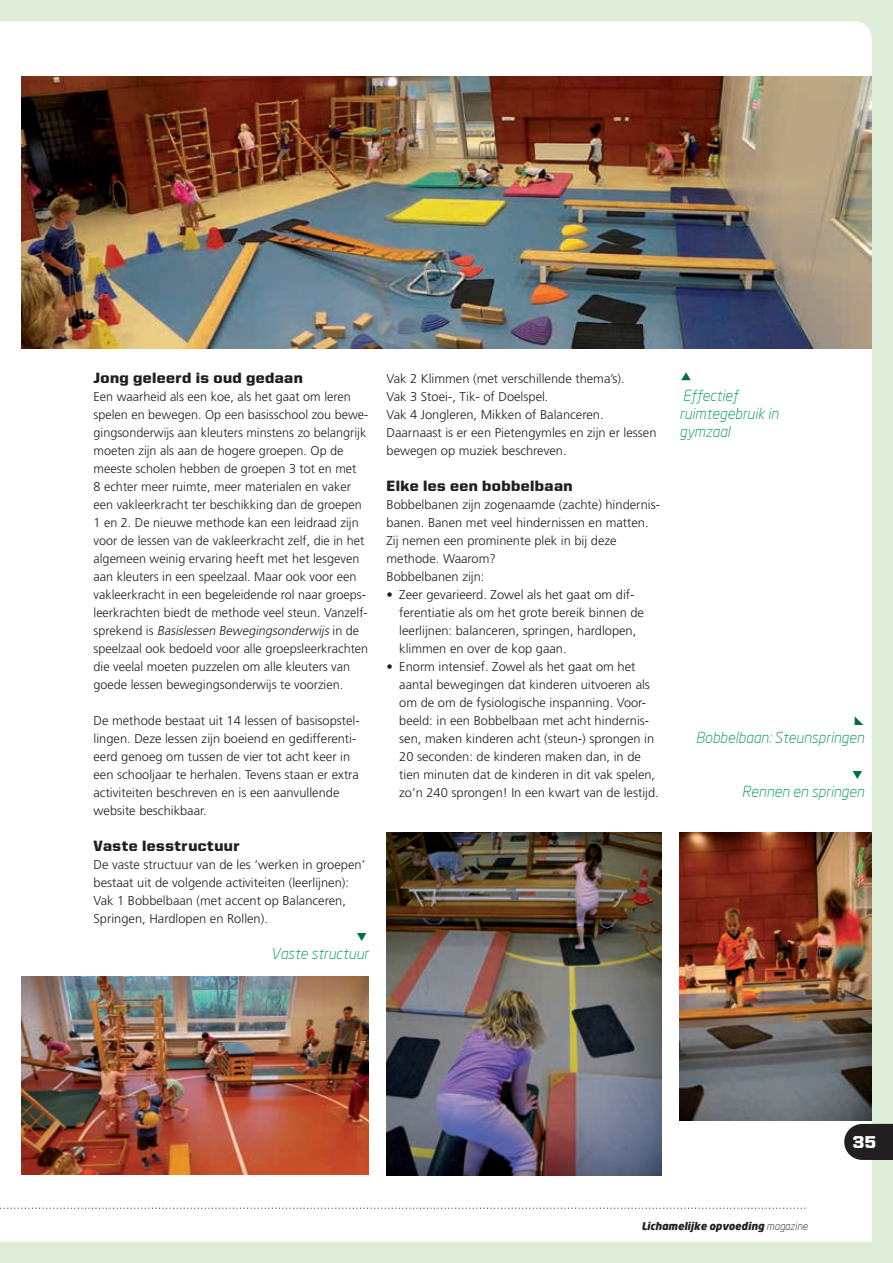
<style>
.page{position:relative;width:893px;height:1263px;background:#dfeed8}
.page>*{position:absolute;margin:0;border:0;box-sizing:border-box;transform-origin:0 0}
.t1{font:900 17.25px "United Sans Reg";color:#fff}
.t2{font:italic 300 15px/18px "Neo Sans";color:#00994e}
.t3{font:900 15px "United Sans Reg";letter-spacing:.025em;color:#231f20}
.t4{font:300 12.75px/18px "Frutiger LT Std";color:#231f20}
.t5{font:italic 900 10.5px "Neo Sans";color:#231f20}
.s1{font-style:italic}
.s2{font-weight:300}
</style>
<div class="page">
<div style="left:0;top:21px;width:872px;height:1221px;background:#fff"></div>
<img style="left:21px;top:77px;width:851px;height:271px">
<img style="left:21px;top:977px;width:347px;height:198px">
<img style="left:386px;top:833px;width:275px;height:342px">
<img style="left:679px;top:832px;width:193px;height:289px">
<svg style="left:844px;top:1124px;width:49px;height:36px;background:#353132"></svg>
<svg style="left:0;top:1207px;width:808px;height:2px;background:#e0e0e0"></svg>
<svg style="left:681px;top:372px;width:10px;height:8px"></svg>
<svg style="left:357px;top:932px;width:9px;height:9px"></svg>
<svg style="left:855px;top:716px;width:8px;height:9px"></svg>
<svg style="left:853px;top:770px;width:9px;height:9px"></svg>
<p class="t3" style="left:94px;top:369px;width:211px">Jong geleerd is oud gedaan</p>
<p class="t4" style="left:94px;top:387px;width:276px">Een waarheid als een koe, als het gaat om leren spelen en bewegen. Op een basisschool zou bewe&shy;gingsonderwijs aan kleuters minstens zo belangrijk moeten zijn als aan de hogere groepen. Op de meeste scholen hebben de groepen 3 tot en met<br>8 echter meer ruimte, meer materialen en vaker een vakleerkracht ter beschikking dan de groepen 1 en 2. De nieuwe methode kan een leidraad zijn voor de lessen van de vakleerkracht zelf, die in het algemeen weinig ervaring heeft met het lesgeven aan kleuters in een speelzaal. Maar ook voor een vakleerkracht in een begeleidende rol naar groeps&shy;leerkrachten biedt de methode veel steun. Vanzelf&shy;s p re k e n d i s <span class="s1">Basislessen Bewegingsonderwijs</span> i n d e speelzaal ook bedoeld voor alle groepsleerkrachten die veelal moeten puzzelen om alle kleuters van goede lessen bewegingsonderwijs te voorzien.</p>
<p class="t4" style="left:94px;top:711px;width:268px">De methode bestaat uit 14 lessen of basisopstel&shy;lingen. Deze lessen zijn boeiend en gedifferenti&shy;eerd genoeg om tussen de vier tot acht keer in een schooljaar te herhalen. Tevens staan er extra activiteiten beschreven en is een aanvullende website beschikbaar.</p>
<p class="t3" style="left:94px;top:837px;width:148px">Vaste lesstructuur</p>
<p class="t4" style="left:94px;top:855px;width:273px">De vaste structuur van de les ‘werken in groepen’ bestaat uit de volgende activiteiten (leerlijnen):<br>Vak 1 Bobbelbaan (met accent op Balanceren, Springen, Hardlopen en Rollen).</p>
<p class="t2" style="left:271px;top:944px;width:99px">Vaste structuur</p>
<p class="t4" style="left:386px;top:369px;width:271px">Vak 2 Klimmen (met verschillende thema’s).<br>Vak 3 Stoei-, Tik- of Doelspel.<br>Vak 4 Jongleren, Mikken of Balanceren.<br>Daarnaast is er een Pietengymles en zijn er lessen bewegen op muziek beschreven.</p>
<p class="t3" style="left:386px;top:477px;width:187px">Elke les een bobbelbaan</p>
<p class="t4" style="left:386px;top:495px;width:275px">Bobbelbanen zijn zogenaamde (zachte) hindernis&shy;banen. Banen met veel hindernissen en matten.<br>Zij nemen een prominente plek in bij deze methode. Waarom?<br>Bobbelbanen zijn:</p>
<p class="t4" style="left:399px;top:585px;width:246px;text-indent:-13px">• Zeer gevarieerd. Zowel als het gaat om dif&shy;ferentiatie als om het grote bereik binnen de leerlijnen: balanceren, springen, hardlopen, klimmen en over de kop gaan.</p>
<p class="t4" style="left:399px;top:657px;width:261px;text-indent:-13px">• Enorm intensief. Zowel als het gaat om het aantal bewegingen dat kinderen uitvoeren als om de om de fysiologische inspanning. Voor&shy;beeld: in een Bobbelbaan met acht hindernis&shy;sen, maken kinderen acht (steun-) sprongen in 20 seconden: de kinderen maken dan, in de tien minuten dat de kinderen in dit vak spelen, zo’n 240 sprongen! In een kwart van de lestijd.</p>
<p class="t2" style="left:679px;top:386px;width:101px">Effectief ruimtegebruik in gymzaal</p>
<p class="t2" style="left:696px;top:728px;width:170px">Bobbelbaan: Steunspringen</p>
<p class="t2" style="left:742px;top:782px;width:124px">Rennen en springen</p>
<p class="t5" style="left:641px;top:1219px;width:168px">Lichamelijke opvoeding <span class="s2">magazine</span></p>
<h1 class="t1" style="left:853px;top:1133px;width:25px">35</h1>
</div>
